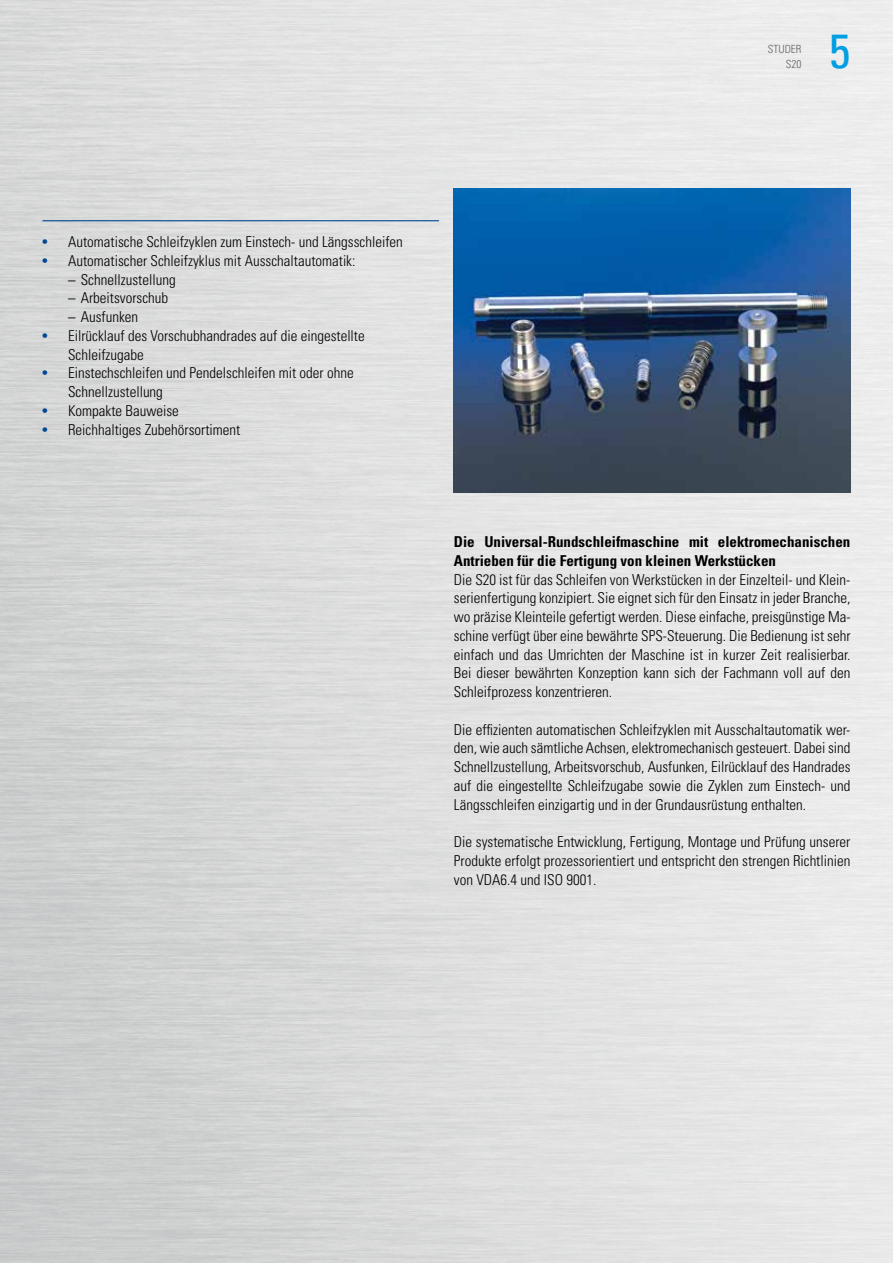
<style>
.page{position:relative;width:893px;height:1263px;background:#fff}
.page>*{position:absolute;margin:0;border:0;box-sizing:border-box;transform-origin:0 0}
.t1{font:condensed 48px "Univers LT";color:#009ee3}
.t2{font:300 condensed 15px/18.8px "Univers LT";color:#000;text-align:justify}
.t3{font:700 condensed 15px/18.8px "Univers LT";color:#000}
.t4{font:300 condensed 11.25px/15px "Univers LT";color:#626261;text-align:right}
.s1{font-weight:400;color:#004893}
.s2{font-weight:400}
</style>
<div class="page">
<img style="left:0;top:0;width:893px;height:1263px">
<hr style="left:43px;top:220px;width:396px;height:1px;background:#004893">
<img style="left:454px;top:189px;width:396px;height:304px">
<p class="t4" style="left:768px;top:42px;width:35px">STUDER<br>S20</p>
<h1 class="t1" style="left:829px;top:21px;width:23px">5</h1>
<p class="t2" style="left:43px;top:232px;width:362px"><span class="s1">•</span> Automatische Schleifzyklen zum Einstech- und Längsschleifen</p>
<p class="t2" style="left:43px;top:251px;width:314px"><span class="s1">•</span> Automatischer Schleifzyklus mit Ausschaltautomatik:</p>
<p class="t2" style="left:68px;top:270px;width:109px"><span class="s2">–</span> Schnellzustellung</p>
<p class="t2" style="left:68px;top:289px;width:102px"><span class="s2">–</span> Arbeitsvorschub</p>
<p class="t2" style="left:68px;top:307px;width:72px"><span class="s2">–</span> Ausfunken</p>
<p class="t2" style="left:68px;top:326px;width:298px;text-indent:-26px"><span class="s1">•</span> Eilrücklauf des Vorschubhandrades auf die eingestellte<br>Schleifzugabe</p>
<p class="t2" style="left:68px;top:364px;width:287px;text-indent:-26px"><span class="s1">•</span> Einstechschleifen und Pendelschleifen mit oder ohne<br>Schnellzustellung</p>
<p class="t2" style="left:43px;top:401px;width:138px"><span class="s1">•</span> Kompakte Bauweise</p>
<p class="t2" style="left:43px;top:420px;width:199px"><span class="s1">•</span> Reichhaltiges Zubehörsortiment</p>
<p class="t3" style="left:454px;top:532px;width:398px">Die Universal-Rundschleifmaschine mit elektromechanischen<br>Antrieben für die Fertigung von kleinen Werkstücken</p>
<p class="t2" style="left:454px;top:570px;width:398px">Die S20 ist für das Schleifen von Werkstücken in der Einzelteil- und Klein&shy;serienfertigung konzipiert. Sie eignet sich für den Einsatz in jeder Branche, wo präzise Kleinteile gefertigt werden. Diese einfache, preisgünstige Ma&shy;schine verfügt über eine bewährte SPS-Steuerung. Die Bedienung ist sehr einfach und das Umrichten der Maschine ist in kurzer Zeit realisierbar.<br>Bei dieser bewährten Konzeption kann sich der Fachmann voll auf den Schleifprozess konzentrieren.</p>
<p class="t2" style="left:454px;top:720px;width:398px">Die effizienten automatischen Schleifzyklen mit Ausschaltautomatik wer&shy;den, wie auch sämtliche Achsen, elektromechanisch gesteuert. Dabei sind Schnellzustellung, Arbeitsvorschub, Ausfunken, Eilrücklauf des Handrades auf die eingestellte Schleifzugabe sowie die Zyklen zum Einstech- und Längsschleifen einzigartig und in der Grundausrüstung enthalten.</p>
<p class="t2" style="left:454px;top:832px;width:398px">Die systematische Entwicklung, Fertigung, Montage und Prüfung unserer Produkte erfolgt prozessorientiert und entspricht den strengen Richtlinien von VDA6.4 und ISO 9001.</p>
</div>
